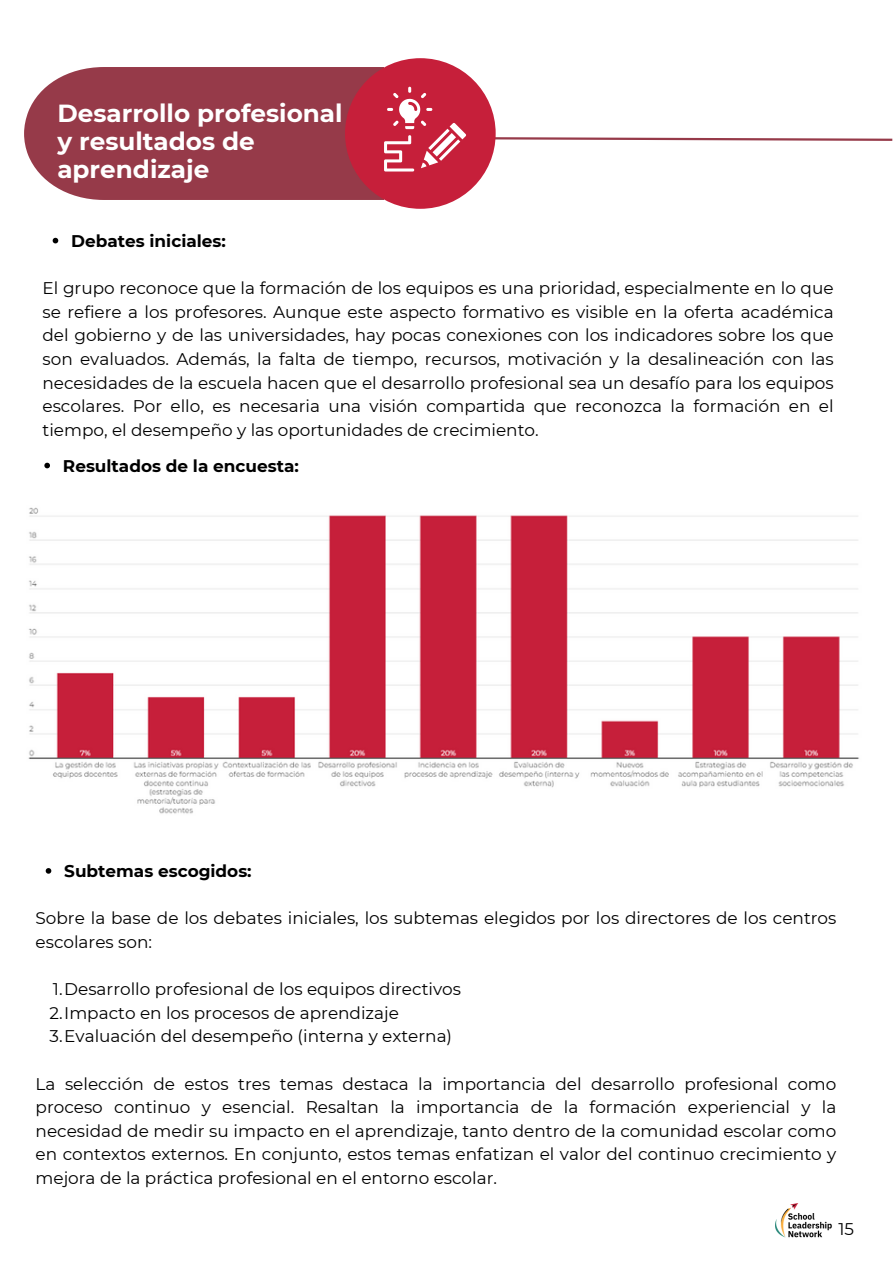
<style>
.page{position:relative;width:893px;height:1264px;background:#fff}
.page>*{position:absolute;margin:0;border:0;box-sizing:border-box;transform-origin:0 0}
.t1{font:700 24.75px/27.8px "Montserrat";color:#fff}
.t2{font:16.8px/23.5px "Montserrat";color:#000;text-align:justify}
.t3{font:700 16.8px "Montserrat";color:#000}
</style>
<div class="page">
<svg style="left:24px;top:67px;width:360px;height:133px;background:#a1505d"></svg>
<div style="left:345px;top:58px;width:150px;height:151px;background:#c61f3a;border-radius:50%"></div>
<svg style="left:61px;top:87px;width:831px;height:84px"></svg>
<svg style="left:46px;top:868px;width:5px;height:5px"></svg>
<img style="left:775px;top:1203px;width:57px;height:35px">
<img style="left:28px;top:507px;width:831px;height:307px">
<svg style="left:53px;top:238px;width:5px;height:5px"></svg>
<svg style="left:44px;top:463px;width:6px;height:5px"></svg>
<p class="t1" style="left:57px;top:99px;width:287px">Desarrollo profesional y resultados de aprendizaje</p>
<p class="t3" style="left:71px;top:230px;width:156px">Debates iniciales:</p>
<p class="t2" style="left:43px;top:276px;width:792px">El grupo reconoce que la formación de los equipos es una prioridad, especialmente en lo que se refiere a los profesores. Aunque este aspecto formativo es visible en la oferta académica del gobierno y de las universidades, hay pocas conexiones con los indicadores sobre los que son evaluados. Además, la falta de tiempo, recursos, motivación y la desalineación con las necesidades de la escuela hacen que el desarrollo profesional sea un desafío para los equipos escolares. Por ello, es necesaria una visión compartida que reconozca la formación en el tiempo, el desempeño y las oportunidades de crecimiento.</p>
<p class="t3" style="left:63px;top:455px;width:237px">Resultados de la encuesta:</p>
<p class="t3" style="left:64px;top:860px;width:189px">Subtemas escogidos:</p>
<p class="t2" style="left:36px;top:906px;width:802px">Sobre la base de los debates iniciales, los subtemas elegidos por los directores de los centros escolares son:</p>
<p class="t2" style="left:53px;top:977px;width:409px">1.Desarrollo profesional de los equipos directivos</p>
<p class="t2" style="left:49px;top:1000px;width:351px">2.Impacto en los procesos de aprendizaje</p>
<p class="t2" style="left:49px;top:1024px;width:404px">3.Evaluación del desempeño (interna y externa)</p>
<p class="t2" style="left:36px;top:1071px;width:802px">La selección de estos tres temas destaca la importancia del desarrollo profesional como proceso continuo y esencial. Resaltan la importancia de la formación experiencial y la necesidad de medir su impacto en el aprendizaje, tanto dentro de la comunidad escolar como en contextos externos. En conjunto, estos temas enfatizan el valor del continuo crecimiento y mejora de la práctica profesional en el entorno escolar.</p>
<p class="t2" style="left:838px;top:1217px;width:17px">15</p>
</div>
